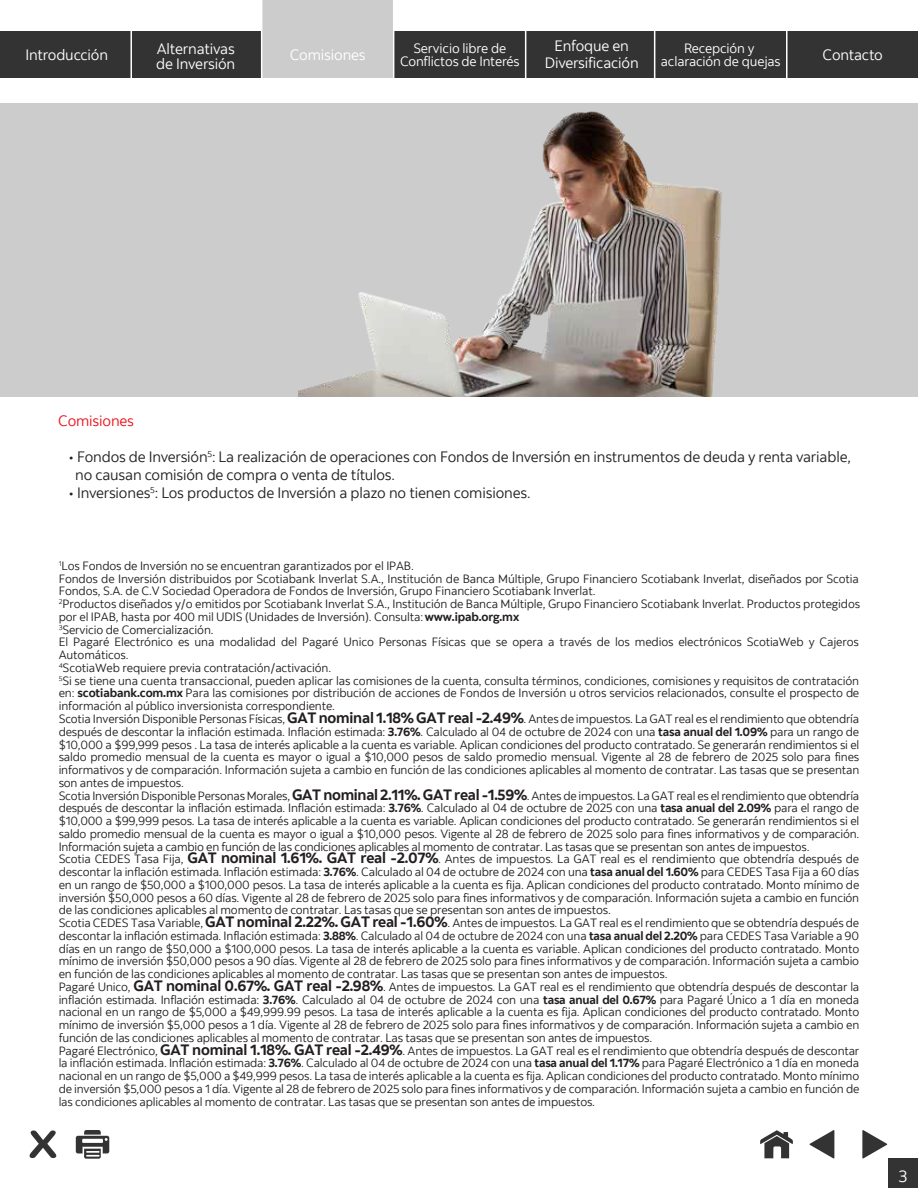
<style>
.page{position:relative;width:918px;height:1188px;background:#fff}
.page>*{position:absolute;margin:0;border:0;box-sizing:border-box;transform-origin:0 0}
.t1{font:16.5px "Scotia";color:#fff}
.t2{font:15px/18px "Scotia";letter-spacing:-.01em;color:#231f20}
.t3{font:15px/16.5px "Scotia";letter-spacing:-.01em;color:#fff;text-align:center}
.t4{font:15px "Scotia";letter-spacing:-.01em;color:#ec111a}
.t5{font:13.5px/13.5px "Scotia";letter-spacing:-.01em;color:#fff;text-align:center}
.t6{font:12px/12.8px "Scotia";letter-spacing:-.015em;color:#231f20}
.s1{font-weight:700}
.s2{font-weight:700;font-size:15px}
</style>
<div class="page">
<svg style="left:862px;top:1130px;width:25px;height:29px"></svg>
<svg style="left:810px;top:1130px;width:24px;height:29px"></svg>
<svg style="left:30px;top:1131px;width:26px;height:27px"></svg>
<div style="left:888px;top:1158px;width:30px;height:30px;background:#333"></div>
<svg style="left:760px;top:1130px;width:33px;height:28px"></svg>
<svg style="left:76px;top:1130px;width:33px;height:29px"></svg>
<div style="left:0;top:32px;width:131px;height:46px;background:#333"></div>
<div style="left:131px;top:32px;width:131px;height:46px;background:#333"></div>
<div style="left:262px;top:0;width:131px;height:78px;background:#ccc"></div>
<div style="left:393px;top:32px;width:132px;height:46px;background:#333"></div>
<div style="left:525px;top:32px;width:131px;height:46px;background:#333"></div>
<div style="left:656px;top:32px;width:131px;height:46px;background:#333"></div>
<div style="left:787px;top:32px;width:131px;height:46px;background:#333"></div>
<hr style="left:130px;top:0;width:2px;height:86px;background:#fff">
<hr style="left:261px;top:0;width:1px;height:86px;background:#fff">
<hr style="left:393px;top:0;width:1px;height:86px;background:#fff">
<hr style="left:525px;top:0;width:1px;height:86px;background:#fff">
<hr style="left:654px;top:0;width:1px;height:86px;background:#fff">
<hr style="left:786px;top:0;width:2px;height:86px;background:#fff">
<div style="left:0;top:103px;width:918px;height:294px;background:#ccc"></div>
<img style="left:299px;top:111px;width:423px;height:285px">
<p class="t3" style="left:25px;top:47px;width:84px">Introducción</p>
<p class="t3" style="left:290px;top:47px;width:77px">Comisiones</p>
<p class="t5" style="left:400px;top:41px;width:121px">Servicio libre de<br>Conflictos de Interés</p>
<p class="t3" style="left:545px;top:38px;width:96px">Enfoque en<br>Diversificación</p>
<p class="t5" style="left:661px;top:41px;width:121px">Recepción y aclaración de quejas</p>
<p class="t3" style="left:823px;top:47px;width:62px">Contacto</p>
<p class="t3" style="left:156px;top:41px;width:81px;line-height:15px;text-align:left">Alternativas de Inversión</p>
<p class="t4" style="left:58px;top:412px;width:77px">Comisiones</p>
<p class="t2" style="left:75px;top:448px;width:777px;text-indent:-6px">• Fondos de Inversión<sup>5</sup>: La realización de operaciones con Fondos de Inversión en instrumentos de deuda y renta variable, no causan comisión de compra o venta de títulos.</p>
<p class="t2" style="left:69px;top:484px;width:463px">• Inversiones<sup>5</sup>: Los productos de Inversión a plazo no tienen comisiones.</p>
<p class="t6" style="left:59px;top:559px;width:803px"><sup>1</sup>Los Fondos de Inversión no se encuentran garantizados por el IPAB.<br>Fondos de Inversión distribuidos por Scotiabank Inverlat S.A., Institución de Banca Múltiple, Grupo Financiero Scotiabank Inverlat, diseñados por Scotia Fondos, S.A. de C.V Sociedad Operadora de Fondos de Inversión, Grupo Financiero Scotiabank Inverlat.<br><sup>2</sup>Productos diseñados y/o emitidos por Scotiabank Inverlat S.A., Institución de Banca Múltiple, Grupo Financiero Scotiabank Inverlat. Productos protegidos por el IPAB, hasta por 400 mil UDIS (Unidades de Inversión). Consulta:<span class="s1">www.ipab.org.mx<br></span><sup>3</sup>Servicio de Comercialización.<br>El Pagaré Electrónico es una modalidad del Pagaré Unico Personas Físicas que se opera a través de los medios electrónicos ScotiaWeb y Cajeros Automáticos.<br><sup>4</sup>ScotiaWeb requiere previa contratación/activación.<br><sup>5</sup>Si se tiene una cuenta transaccional, pueden aplicar las comisiones de la cuenta, consulta términos, condiciones, comisiones y requisitos de contratación en: <span class="s1">scotiabank.com.mx</span> Para las comisiones por distribución de acciones de Fondos de Inversión u otros servicios relacionados, consulte el prospecto de información al público inversionista correspondiente.<br>Scotia Inversión Disponible Personas Físicas, <span class="s2">GAT nominal 1.18% GAT real -2.49%</span>. Antes de impuestos. La GAT real es el rendimiento que obtendría después de descontar la inflación estimada. Inflación estimada: <span class="s1">3.76%</span>. Calculado al 04 de octubre de 2024 con una <span class="s1">tasa anual del 1.09%</span> para un rango de $10,000 a $99,999 pesos . La tasa de interés aplicable a la cuenta es variable. Aplican condiciones del producto contratado. Se generarán rendimientos si el saldo promedio mensual de la cuenta es mayor o igual a $10,000 pesos de saldo promedio mensual. Vigente al 28 de febrero de 2025 solo para fines informativos y de comparación. Información sujeta a cambio en función de las condiciones aplicables al momento de contratar. Las tasas que se presentan son antes de impuestos.<br>Scotia Inversión Disponible Personas Morales, <span class="s2">GAT nominal 2.11%. GAT real -1.59%</span>. Antes de impuestos. La GAT real es el rendimiento que obtendría después de descontar la inflación estimada. Inflación estimada: <span class="s1">3.76%</span>. Calculado al 04 de octubre de 2025 con una <span class="s1">tasa anual del 2.09%</span> para el rango de $10,000 a $99,999 pesos. La tasa de interés aplicable a la cuenta es variable. Aplican condiciones del producto contratado. Se generarán rendimientos si el saldo promedio mensual de la cuenta es mayor o igual a $10,000 pesos. Vigente al 28 de febrero de 2025 solo para fines informativos y de comparación.<br>Información sujeta a cambio en función de las condiciones aplicables al momento de contratar. Las tasas que se presentan son antes de impuestos.<br>Scotia CEDES Tasa Fija, <span class="s2">GAT nominal 1.61%. GAT real -2.07%</span>. Antes de impuestos. La GAT real es el rendimiento que obtendría después de descontar la inflación estimada. Inflación estimada: <span class="s1">3.76%</span>. Calculado al 04 de octubre de 2024 con una <span class="s1">tasa anual del 1.60%</span> para CEDES Tasa Fija a 60 días en un rango de $50,000 a $100,000 pesos. La tasa de interés aplicable a la cuenta es fija. Aplican condiciones del producto contratado. Monto mínimo de inversión $50,000 pesos a 60 días. Vigente al 28 de febrero de 2025 solo para fines informativos y de comparación. Información sujeta a cambio en función de las condiciones aplicables al momento de contratar. Las tasas que se presentan son antes de impuestos.<br>Scotia CEDES Tasa Variable, <span class="s2">GAT nominal 2.22%. GAT real -1.60%</span>. Antes de impuestos. La GAT real es el rendimiento que se obtendría después de descontar la inflación estimada. Inflación estimada: <span class="s1">3.88%</span>. Calculado al 04 de octubre de 2024 con una <span class="s1">tasa anual del 2.20%</span> para CEDES Tasa Variable a 90 días en un rango de $50,000 a $100,000 pesos. La tasa de interés aplicable a la cuenta es variable. Aplican condiciones del producto contratado. Monto mínimo de inversión $50,000 pesos a 90 días. Vigente al 28 de febrero de 2025 solo para fines informativos y de comparación. Información sujeta a cambio en función de las condiciones aplicables al momento de contratar. Las tasas que se presentan son antes de impuestos.<br>Pagaré Unico, <span class="s2">GAT nominal 0.67%. GAT real -2.98%</span>. Antes de impuestos. La GAT real es el rendimiento que obtendría después de descontar la inflación estimada. Inflación estimada: <span class="s1">3.76%</span>. Calculado al 04 de octubre de 2024 con una <span class="s1">tasa anual del 0.67%</span> para Pagaré Único a 1 día en moneda nacional en un rango de $5,000 a $49,999.99 pesos. La tasa de interés aplicable a la cuenta es fija. Aplican condiciones del producto contratado. Monto mínimo de inversión $5,000 pesos a 1 día. Vigente al 28 de febrero de 2025 solo para fines informativos y de comparación. Información sujeta a cambio en función de las condiciones aplicables al momento de contratar. Las tasas que se presentan son antes de impuestos.<br>Pagaré Electrónico, <span class="s2">GAT nominal 1.18%. GAT real -2.49%</span>. Antes de impuestos. La GAT real es el rendimiento que obtendría después de descontar la inflación estimada. Inflación estimada: <span class="s1">3.76%</span>. Calculado al 04 de octubre de 2024 con una <span class="s1">tasa anual del 1.17%</span> para Pagaré Electrónico a 1 día en moneda nacional en un rango de $5,000 a $49,999 pesos. La tasa de interés aplicable a la cuenta es fija. Aplican condiciones del producto contratado. Monto mínimo de inversión $5,000 pesos a 1 día. Vigente al 28 de febrero de 2025 solo para fines informativos y de comparación. Información sujeta a cambio en función de las condiciones aplicables al momento de contratar. Las tasas que se presentan son antes de impuestos.</p>
<h1 class="t1" style="left:899px;top:1166px;width:10px">3</h1>
</div>
